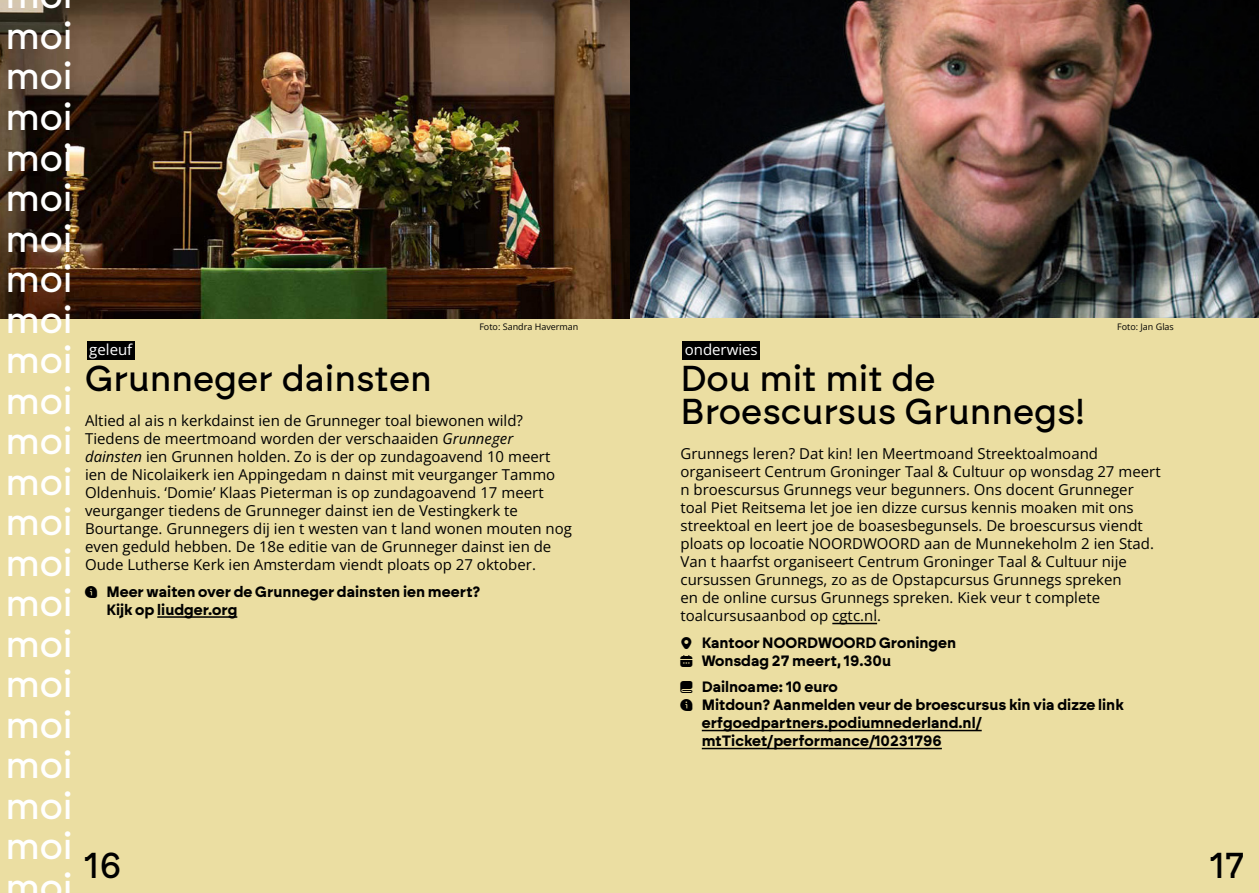
<style>
.page{position:relative;width:1259px;height:893px;background:#fff}
.page>*{position:absolute;margin:0;border:0;box-sizing:border-box;transform-origin:0 0}
.t1{font:500 37.2px/40.5px "Brockmann";color:#fff;text-align:justify}
.t2{font:500 36px/33px "Brockmann";color:#000}
.t3{font:15px/18px "Open Sans";color:#000}
.t4{font:700 15px/18px "Brockmann";color:#000}
.t5{font:15px "Open Sans";color:#fff}
.t6{font:9px "Open Sans";color:#000}
.s1{font-style:italic}
</style>
<div class="page">
<div style="left:629px;top:0;width:630px;height:893px;background:#ebdea2"></div>
<div style="left:0;top:0;width:629px;height:893px;background:#ebdea2"></div>
<div style="left:682px;top:341px;width:78px;height:18px;background:#000"></div>
<hr style="left:832px;top:623px;width:45px;height:1px;background:#000">
<hr style="left:702px;top:730px;width:279px;height:1px;background:#000">
<hr style="left:702px;top:748px;width:240px;height:1px;background:#000">
<img style="left:629px;top:0;width:630px;height:317px">
<div style="left:87px;top:341px;width:48px;height:18px;background:#000"></div>
<hr style="left:157px;top:616px;width:80px;height:2px;background:#000">
<img style="left:0;top:0;width:629px;height:319px">
<h1 class="t1" style="left:5px;top:15px;width:69px">moi moi moi moi moi moi moi moi moi moi moi moi moi moi moi moi moi moi moi moi moi moi</h1>
<p class="t6" style="left:479px;top:321px;width:101px">Foto: Sandra Haverman</p>
<p class="t5" style="left:89px;top:339px;width:45px">geleuf</p>
<h2 class="t2" style="left:85px;top:362px;width:348px">Grunneger dainsten</h2>
<p class="t3" style="left:85px;top:411px;width:488px">Altied al ais n kerkdainst ien de Grunneger toal biewonen wild?<br>Tiedens de meertmoand worden der verschaaiden <span class="s1">Grunneger dainsten</span> ien Grunnen holden. Zo is der op zundagoavend 10 meert ien de Nicolaikerk ien Appingedam n dainst mit veurganger Tammo Oldenhuis. ‘Domie’ Klaas Pieterman is op zundagoavend 17 meert veurganger tiedens de Grunneger dainst ien de Vestingkerk te Bourtange. Grunnegers dij ien t westen van t land wonen mouten nog even geduld hebben. De 18e editie van de Grunneger dainst ien de Oude Lutherse Kerk ien Amsterdam viendt ploats op 27 oktober.</p>
<p class="t4" style="left:106px;top:582px;width:376px">Meer waiten over de Grunneger dainsten ien meert?<br>Kijk op liudger.org</p>
<p class="t6" style="left:1117px;top:321px;width:58px">Foto: Jan Glas</p>
<p class="t5" style="left:685px;top:339px;width:74px">onderwies</p>
<h2 class="t2" style="left:680px;top:362px;width:406px">Dou mit mit de<br>Broescursus Grunnegs!</h2>
<p class="t3" style="left:680px;top:444px;width:482px">Grunnegs leren? Dat kin! Ien Meertmoand Streektoalmoand organiseert Centrum Groninger Taal &amp; Cultuur op wonsdag 27 meert n broescursus Grunnegs veur begunners. Ons docent Grunneger toal Piet Reitsema let joe ien dizze cursus kennis moaken mit ons streektoal en leert joe de boasesbegunsels. De broescursus viendt ploats op locoatie NOORDWOORD aan de Munnekeholm 2 ien Stad.<br>Van t haarfst organiseert Centrum Groninger Taal &amp; Cultuur nije cursussen Grunnegs, zo as de Opstapcursus Grunnegs spreken<br>en de online cursus Grunnegs spreken. Kiek veur t complete toalcursusaanbod op cgtc.nl.</p>
<p class="t4" style="left:702px;top:633px;width:256px">Kantoor NOORDWOORD Groningen<br>Wonsdag 27 meert, 19.30u</p>
<p class="t4" style="left:702px;top:678px;width:423px">Dailnoame: 10 euro<br>Mitdoun? Aanmelden veur de broescursus kin via dizze link erfgoedpartners.podiumnederland.nl/ mtTicket/performance/10231796</p>
<h2 class="t2" style="left:83px;top:848px;width:40px">16</h2>
<h2 class="t2" style="left:1208px;top:848px;width:38px">17</h2>
</div>
